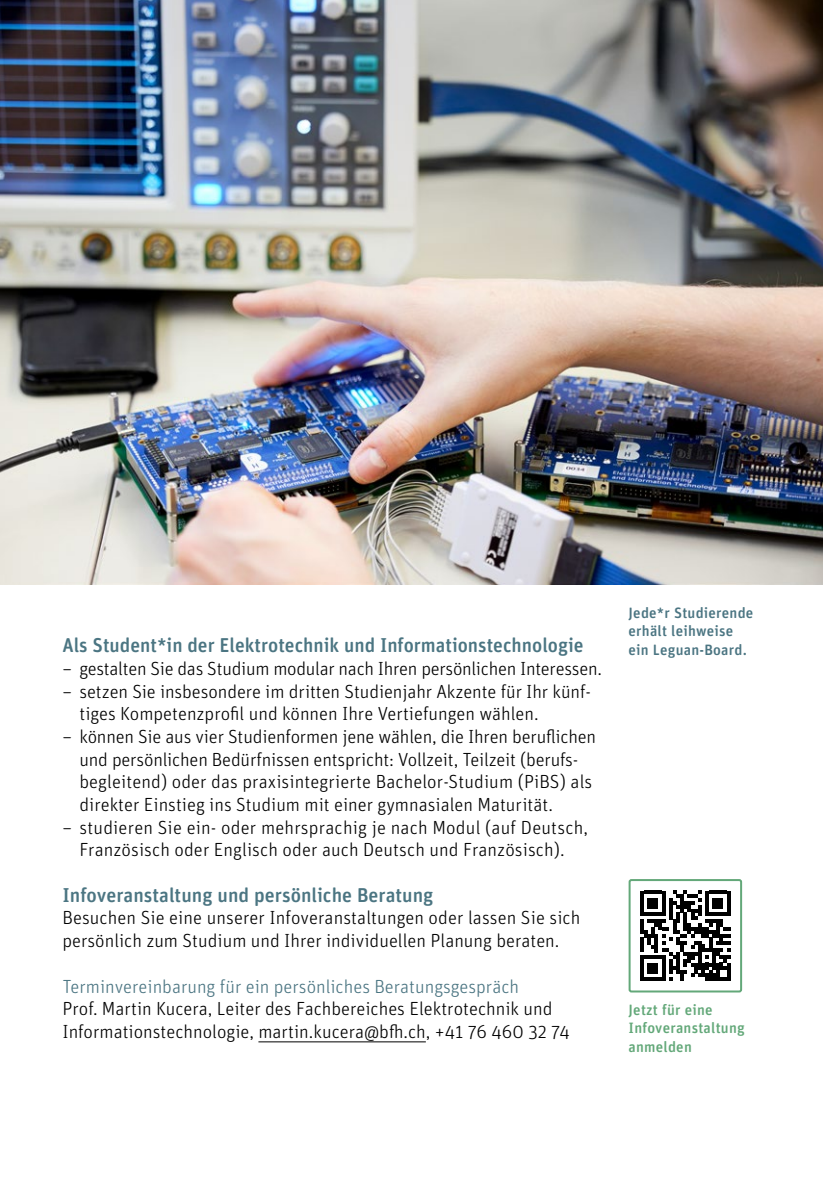
<style>
.page{position:relative;width:823px;height:1191px;background:#fff}
.page>*{position:absolute;margin:0;border:0;box-sizing:border-box;transform-origin:0 0}
.t1{font:500 20px "Unit Rounded Pro";color:#4b7582}
.t2{font:300 19px/22.6px "Unit Rounded Pro";color:#000}
.t3{font:300 19px "Unit Rounded Pro";color:#4b7582}
.t4{font:500 15px/18.2px "Unit Rounded Pro";letter-spacing:.015em;color:#4b7582}
.t5{font:500 15px/18.2px "Unit Rounded Pro";letter-spacing:.015em;color:#63a879}
</style>
<div class="page">
<hr style="left:258px;top:1041px;width:167px;height:1px;background:#000">
<svg style="left:640px;top:890px;width:90px;height:91px"></svg>
<div style="left:628px;top:879px;width:113px;height:113px;border:2px solid #63a879;border-radius:2px"></div>
<img style="left:0;top:0;width:822px;height:584px">
<p class="t4" style="left:628px;top:603px;width:126px">Jede*r Studierende erhält leihweise ein Leguan-Board.</p>
<p class="t1" style="left:62px;top:631px;width:522px">Als Student*in der Elektrotechnik und Informationstechnologie</p>
<p class="t2" style="left:62px;top:656px;width:540px">– gestalten Sie das Studium modular nach Ihren persönlichen Interessen.</p>
<p class="t2" style="left:79px;top:679px;width:512px;text-indent:-17px">– setzen Sie insbesondere im dritten Studienjahr Akzente für Ihr künf&shy;tiges Kompetenzprofil und können Ihre Vertiefungen wählen.</p>
<p class="t2" style="left:79px;top:724px;width:518px;text-indent:-17px">– können Sie aus vier Studienformen jene wählen, die Ihren beruflichen und persönlichen Bedürfnissen entspricht: Vollzeit, Teilzeit (berufs&shy;begleitend) oder das praxisintegrierte Bachelor-Studium (PiBS) als direkter Einstieg ins Studium mit einer gymnasialen Maturität.</p>
<p class="t2" style="left:62px;top:815px;width:527px;text-align:center">– studieren Sie ein- oder mehrsprachig je nach Modul (auf Deutsch,<br>Französisch oder Englisch oder auch Deutsch und Französisch).</p>
<p class="t1" style="left:62px;top:880px;width:372px">Infoveranstaltung und persönliche Beratung</p>
<p class="t2" style="left:62px;top:906px;width:519px">Besuchen Sie eine unserer Infoveranstaltungen oder lassen Sie sich persönlich zum Studium und Ihrer individuellen Planung beraten.</p>
<p class="t3" style="left:62px;top:973px;width:458px">Terminvereinbarung für ein persönliches Beratungsgespräch</p>
<p class="t2" style="left:62px;top:997px;width:508px">Prof. Martin Kucera, Leiter des Fachbereiches Elektrotechnik und<br>Informationstechnologie, martin.kucera@bfh.ch, +41 76 460 32 74</p>
<p class="t5" style="left:628px;top:1000px;width:118px">Jetzt für eine<br>Infoveranstaltung anmelden</p>
</div>
